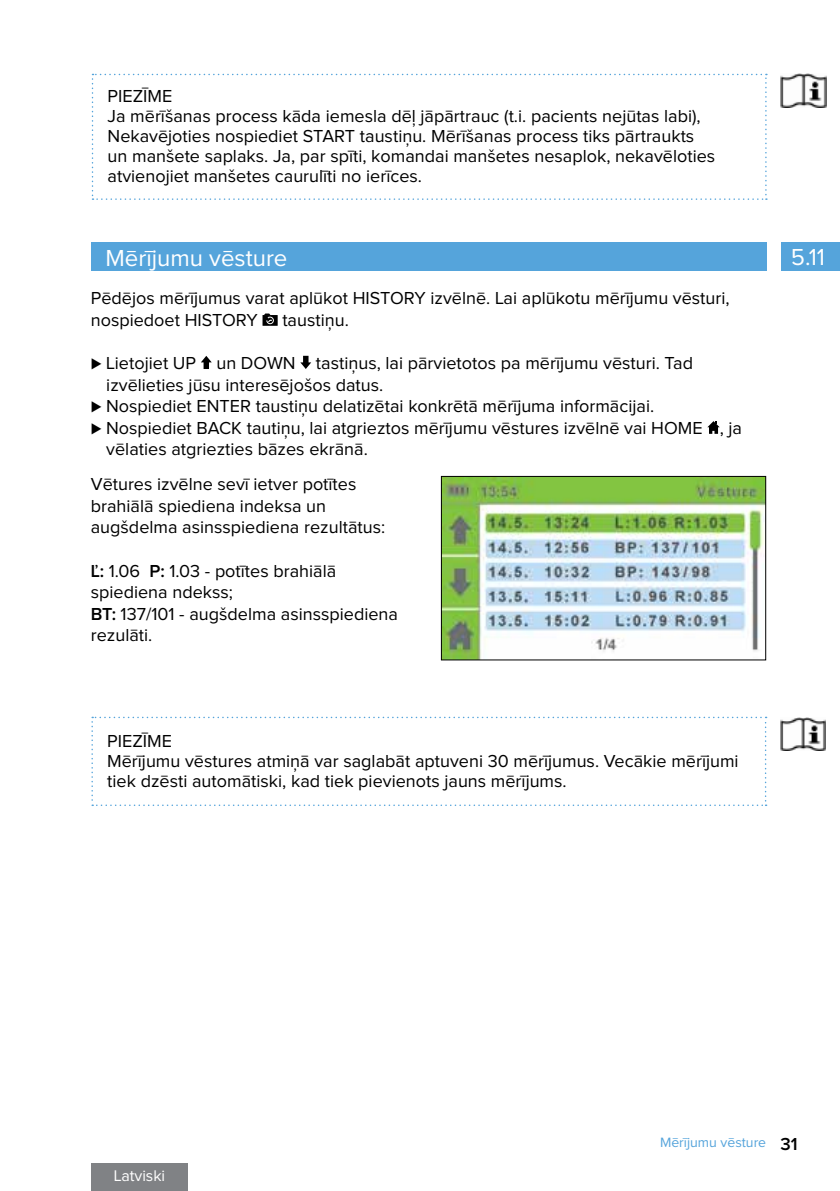
<style>
.page{position:relative;width:840px;height:1191px;background:#fff}
.page>*{position:absolute;margin:0;border:0;box-sizing:border-box;transform-origin:0 0}
.t1{font:24px "Proxima Nova";color:#fff}
.t2{font:18px/20px "Proxima Nova";color:#000}
.t3{font:16px "Proxima Nova";color:#fff}
.t4{font:14px "Proxima Nova";color:#55a4db}
.s1{font-weight:600}
.s2{font-weight:600;font-size:18px;color:#000}
</style>
<div class="page">
<div style="left:91px;top:1162px;width:96px;height:29px;background:#808285"></div>
<img style="left:780px;top:74px;width:45px;height:33px">
<svg style="left:92px;top:74px;width:674px;height:126px"></svg>
<div style="left:92px;top:243px;width:674px;height:28px;background:#55a4db"></div>
<div style="left:780px;top:243px;width:59px;height:28px;background:#55a4db"></div>
<img style="left:442px;top:478px;width:321px;height:180px">
<div style="left:440px;top:476px;width:325px;height:184px;border:1px solid #000"></div>
<svg style="left:91px;top:716px;width:675px;height:90px"></svg>
<img style="left:780px;top:717px;width:45px;height:34px">
<div style="left:262px;top:315px;width:15px;height:11px;background:#000"></div>
<svg style="left:264px;top:313px;width:10px;height:11px"></svg>
<svg style="left:201px;top:356px;width:11px;height:13px"></svg>
<svg style="left:300px;top:356px;width:11px;height:13px"></svg>
<svg style="left:707px;top:421px;width:12px;height:13px"></svg>
<p class="t2" style="left:107px;top:87px;width:608px">PIEZĪME<br>Ja mērīšanas process kāda iemesla dēļ jāpārtrauc (t.i. pacients nejūtas labi), Nekavējoties nospiediet START taustiņu. Mērīšanas process tiks pārtraukts un manšete saplaks. Ja, par spīti, komandai manšetes nesaplok, nekavēloties atvienojiet manšetes caurulīti no ierīces.</p>
<h1 class="t1" style="left:105px;top:247px;width:183px">Mērījumu vēsture</h1>
<h1 class="t1" style="left:790px;top:246px;width:36px">5.11</h1>
<p class="t2" style="left:91px;top:288px;width:640px;line-height:21.6px">Pēdējos mērījumus varat aplūkot HISTORY izvēlnē. Lai aplūkotu mērījumu vēsturi, nospiedoet HISTORY</p>
<p class="t2" style="left:282px;top:310px;width:68px">taustiņu.</p>
<p class="t2" style="left:91px;top:354px;width:603px">⊲ Lietojiet UP un DOWN tastiņus, lai pārvietotos pa mērījumu vēsturi. Tad</p>
<p class="t2" style="left:106px;top:375px;width:278px">izvēlieties jūsu interesējošos datus.</p>
<p class="t2" style="left:91px;top:397px;width:564px">⊲ Nospiediet ENTER taustiņu delatizētai konkrētā mērījuma informācijai.</p>
<p class="t2" style="left:91px;top:418px;width:652px">⊲ Nospiediet BACK tautiņu, lai atgrieztos mērījumu vēstures izvēlnē vai HOME , ja</p>
<p class="t2" style="left:106px;top:440px;width:263px">vēlaties atgriezties bāzes ekrānā.</p>
<p class="t2" style="left:91px;top:474px;width:296px;line-height:21.6px">Vētures izvēlne sevī ietver potītes brahiālā spiediena indeksa un augšdelma asinsspiediena rezultātus:</p>
<p class="t2" style="left:91px;top:560px;width:308px;line-height:21.6px"><span class="s1">Ľ:</span> 1.06 <span class="s1">P:</span> 1.03 - potītes brahiālā spiediena ndekss;<br><span class="s1">BT:</span> 137/101 - augšdelma asinsspiediena rezulāti.</p>
<p class="t2" style="left:107px;top:731px;width:632px">PIEZĪME<br>Mērījumu vēstures atmiņā var saglabāt aptuveni 30 mērījumus. Vecākie mērījumi tiek dzēsti automātiski, kad tiek pievienots jauns mērījums.</p>
<p class="t3" style="left:114px;top:1168px;width:53px">Latviski</p>
<p class="t4" style="left:659px;top:1135px;width:139px">Mērījumu vēsture <span class="s2">31</span></p>
</div>
